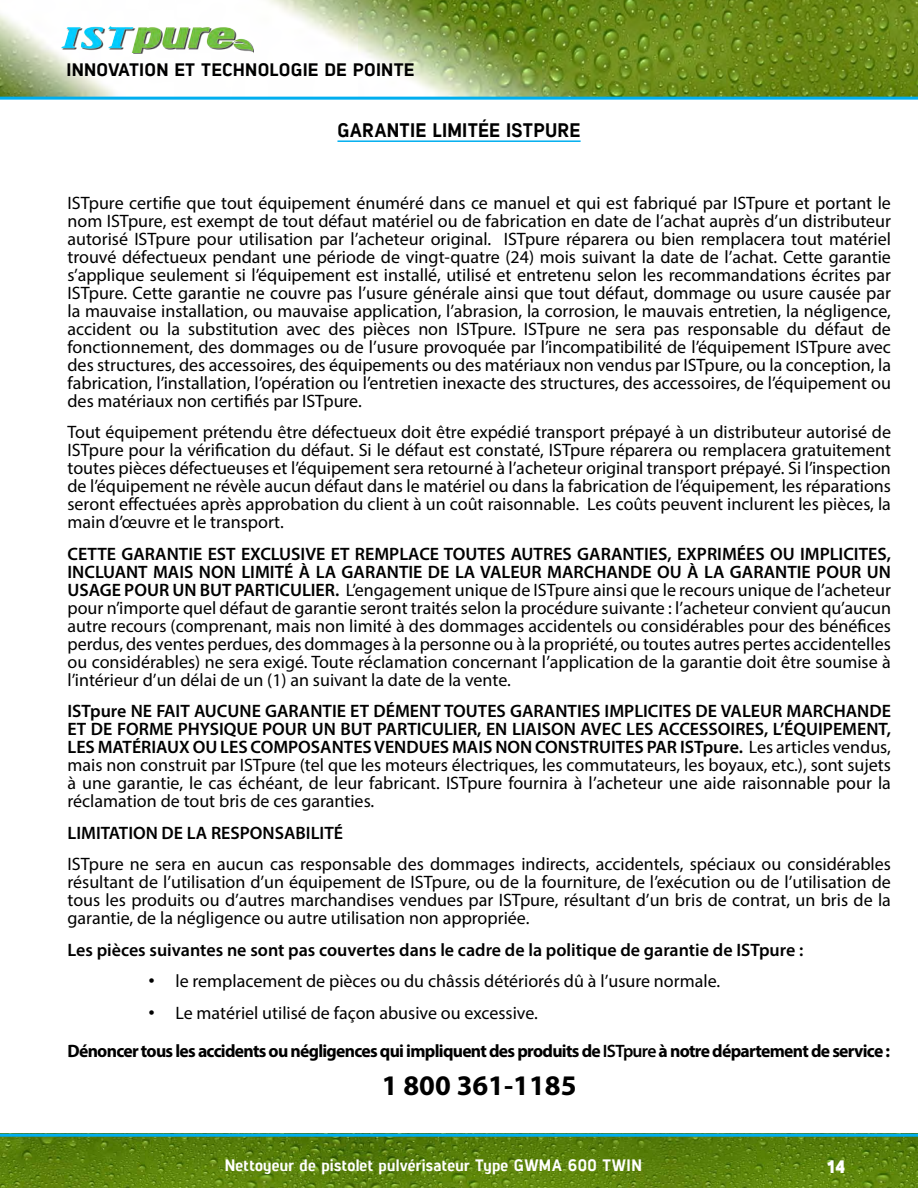
<style>
.page{position:relative;width:918px;height:1188px;background:#fff}
.page>*{position:absolute;margin:0;border:0;box-sizing:border-box;transform-origin:0 0}
.t1{font:700 28.5px "Myriad Pro";color:#000}
.t2{font:19.5px "Lintel Regular 6";letter-spacing:.01em;color:#000}
.t3{font:18px/18px "Myriad Pro";color:#000;text-align:justify}
.t4{font:700 18px/38.2px "Myriad Pro";letter-spacing:-.04em;color:#000}
.t5{font:600 18px "Myriad Pro";color:#000}
.t6{font:18px "Lintel Regular 6";letter-spacing:.01em;color:#000;scale:1.05 1}
.t7{font:18px "Lintel Regular 3";color:#fff}
.t8{font:16.5px "Lintel Regular 6";letter-spacing:.02em;color:#fff}
.s1{font-weight:600}
.s2{font-family:"Arial"}
.s3{font-family:"Arial";font-weight:400}
.s4{font-weight:400}
</style>
<div class="page">
<img style="left:0;top:0;width:918px;height:97px">
<div style="left:63px;top:28px;width:191px;height:26px;background:#fefefe"></div>
<img style="left:62px;top:27px;width:191px;height:25px">
<img style="left:0;top:1137px;width:918px;height:51px">
<hr style="left:0;top:97px;width:918px;height:3px;background:#00aeef">
<hr style="left:0;top:1134px;width:918px;height:3px;background:#00aeef">
<hr style="left:337px;top:140px;width:244px;height:2px;background:#00aeef">
<p class="t6" style="left:67px;top:57px;width:333px">INNOVATION ET TECHNOLOGIE DE POINTE</p>
<p class="t2" style="left:337px;top:116px;width:13px">GARA</p>
<p class="t2" style="left:387px;top:116px;width:86px">NTIE LIMITÉE</p>
<p class="t2" style="left:506px;top:116px;width:76px">ISTPURE</p>
<p class="t3" style="left:68px;top:194px;width:825px">ISTpure certifie que tout équipement énuméré dans ce manuel et qui est fabriqué par ISTpure et portant le nom ISTpure, est exempt de tout défaut matériel ou de fabrication en date de l’achat auprès d’un distributeur autorisé ISTpure pour utilisation par l’acheteur original. ISTpure réparera ou bien remplacera tout matériel trouvé défectueux pendant une période de vingt-quatre (24) mois suivant la date de l’achat. Cette garantie s’applique seulement si l’équipement est installé, utilisé et entretenu selon les recommandations écrites par ISTpure. Cette garantie ne couvre pas l’usure générale ainsi que tout défaut, dommage ou usure causée par la mauvaise installation, ou mauvaise application, l’abrasion, la corrosion, le mauvais entretien, la négligence, accident ou la substitution avec des pièces non ISTpure. ISTpure ne sera pas responsable du défaut de fonctionnement, des dommages ou de l’usure provoquée par l’incompatibilité de l’équipement ISTpure avec des structures, des accessoires, des équipements ou des matériaux non vendus par ISTpure, ou la conception, la fabrication, l’installation, l’opération ou l’entretien inexacte des structures, des accessoires, de l’équipement ou des matériaux non certifiés par ISTpure.</p>
<p class="t3" style="left:68px;top:423px;width:825px">Tout équipement prétendu être défectueux doit être expédié transport prépayé à un distributeur autorisé de ISTpure pour la vérification du défaut. Si le défaut est constaté, ISTpure réparera ou remplacera gratuitement toutes pièces défectueuses et l’équipement sera retourné à l’acheteur original transport prépayé. Si l’inspection de l’équipement ne révèle aucun défaut dans le matériel ou dans la fabrication de l’équipement, les réparations seront effectuées après approbation du client à un coût raisonnable. Les coûts peuvent inclurent les pièces, la main d’œuvre et le transport.</p>
<p class="t3" style="left:68px;top:545px;width:825px"><span class="s1">CETTE GARANTIE EST EXCLUSIVE ET REMPLACE TOUTES AUTRES GARANTIES, EXPRIMÉES OU IMPLICITES, INCLUANT MAIS NON LIMITÉ À LA GARANTIE DE LA VALEUR MARCHANDE OU À LA GARANTIE POUR UN USAGE POUR UN BUT PARTICULIER.</span> L’engagement unique de ISTpure ainsi que le recours unique de l’acheteur pour n’importe quel défaut de garantie seront traités selon la procédure suivante : l’acheteur convient qu’aucun autre recours (comprenant, mais non limité à des dommages accidentels ou considérables pour des bénéfices perdus, des ventes perdues, des dommages à la personne ou à la propriété, ou toutes autres pertes accidentelles ou considérables) ne sera exigé. Toute réclamation concernant l’application de la garantie doit être soumise à l’intérieur d’un délai de un (1) an suivant la date de la vente.</p>
<p class="t3" style="left:68px;top:702px;width:825px"><span class="s1">ISTpure NE FAIT AUCUNE GARANTIE ET DÉMENT TOUTES GARANTIES IMPLICITES DE VALEUR MARCHANDE ET DE FORME PHYSIQUE POUR UN BUT PARTICULIER, EN LIAISON AVEC LES ACCESSOIRES, L’ÉQUIPEMENT, LES MATÉRIAUX OU LES COMPOSANTES VENDUES MAIS NON CONSTRUITES PAR ISTpure.</span> Les articles vendus, mais non construit par ISTpure (tel que les moteurs électriques, les commutateurs, les boyaux, etc.), sont sujets à une garantie, le cas échéant, de leur fabricant. ISTpure fournira à l’acheteur une aide raisonnable pour la réclamation de tout bris de ces garanties.</p>
<p class="t5" style="left:68px;top:821px;width:277px">LIMITATION DE LA RESPONSABILITÉ</p>
<p class="t3" style="left:68px;top:855px;width:825px">ISTpure ne sera en aucun cas responsable des dommages indirects, accidentels, spéciaux ou considérables résultant de l’utilisation d’un équipement de ISTpure, ou de la fourniture, de l’exécution ou de l’utilisation de tous les produits ou d’autres marchandises vendues par ISTpure, résultant d’un bris de contrat, un bris de la garantie, de la négligence ou autre utilisation non appropriée.</p>
<p class="t5" style="left:68px;top:938px;width:737px">Les pièces suivantes ne sont pas couvertes dans le cadre de la politique de garantie de ISTpure :</p>
<p class="t3" style="left:148px;top:972px;width:573px"><span class="s2">•</span> le remplacement de pièces ou du châssis détériorés dû à l’usure normale.</p>
<p class="t4" style="left:68px;top:993px;width:824px;text-indent:81px"><span class="s3">•</span> <span class="s4">Le matériel utilisé de façon abusive ou excessive.<br></span>Dénoncer tous les accidents ou négligences qui impliquent des produits de <span class="s1">ISTpure</span> à notre département de service :</p>
<h1 class="t1" style="left:382px;top:1067px;width:196px">1 800 361-1185</h1>
<p class="t8" style="left:225px;top:1153px;width:417px">NETTOYEUR DE PISTOLET PULVÉRISATEUR TYPE GWMA 600 TWIN</p>
<p class="t7" style="left:827px;top:1154px;width:20px">14</p>
</div>
